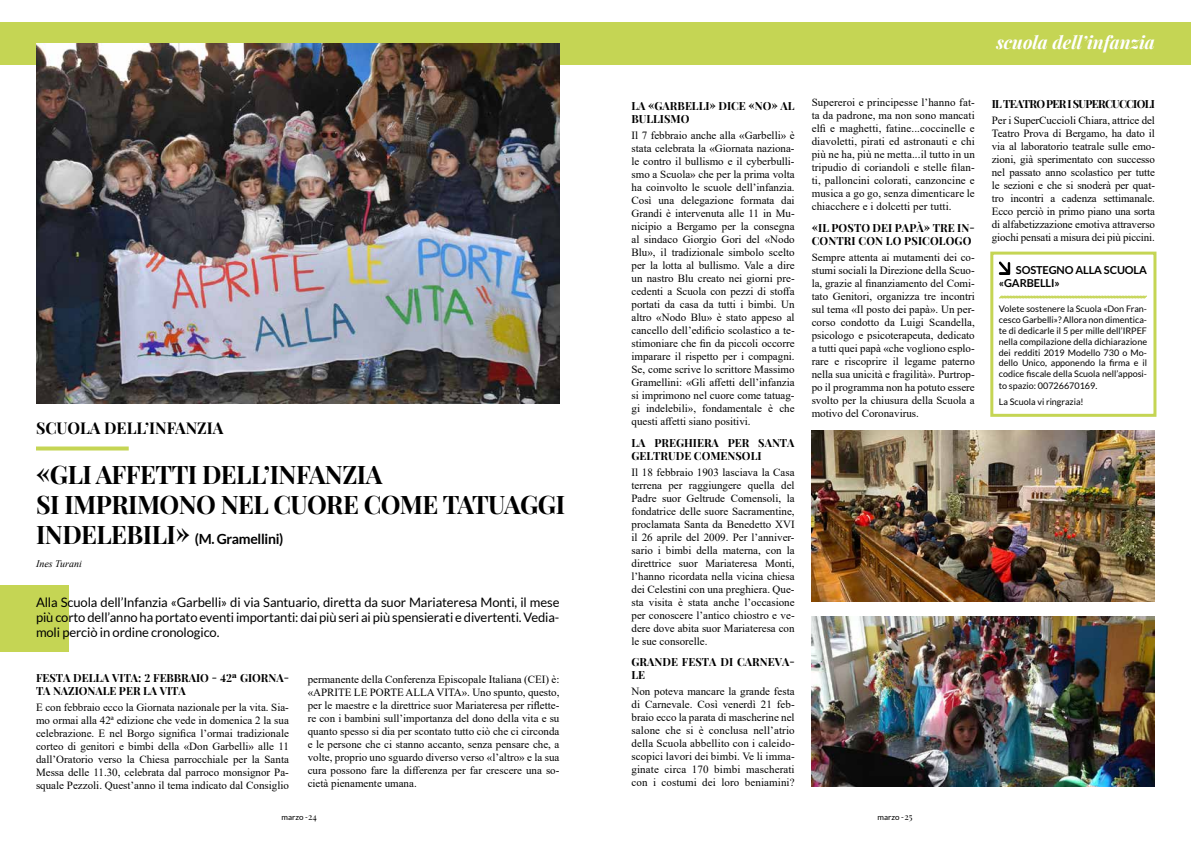
<style>
.page{position:relative;width:1191px;height:842px;background:#fff}
.page>*{position:absolute;margin:0;border:0;box-sizing:border-box;transform-origin:0 0}
.t1{font:700 25px/30px "Playfair Display";letter-spacing:-.02em;color:#000}
.t2{font:italic 700 18px "Playfair Display";color:#fff}
.t3{font:700 16px "Playfair Display";color:#000}
.t4{font:700 14px "Lato";letter-spacing:-.02em;color:#000}
.t5{font:13px/15px "Lato";letter-spacing:-.01em;color:#000;text-align:justify}
.t6{font:11px/13px "Times New Roman";color:#000;text-align:justify}
.t7{font:700 11px/13px "Playfair Display";color:#000}
.t8{font:700 11px/13.2px "Lato";letter-spacing:-.01em;color:#000}
.t9{font:700 11px "Playfair Display";letter-spacing:-.06em;color:#000}
.t10{font:italic 10px "Times New Roman";color:#000}
.t11{font:9px/10.8px "Lato";color:#000;text-align:justify}
.t12{font:8px "Lato";color:#000}
.s1{font-family:"Playfair Display";font-size:25px}
.s2{font-family:"Playfair Display";font-size:9px}
</style>
<div class="page">
<div style="left:990px;top:252px;width:166px;height:165px;border:3px solid #c5d554"></div>
<img style="left:811px;top:431px;width:344px;height:170px">
<div style="left:0;top:22px;width:1191px;height:43px;background:#c5d554"></div>
<img style="left:36px;top:43px;width:523px;height:361px">
<div style="left:0;top:585px;width:68px;height:66px;background:#c5d554"></div>
<img style="left:811px;top:617px;width:344px;height:170px">
<svg style="left:36px;top:446px;width:93px;height:4px"></svg>
<svg style="left:998px;top:261px;width:12px;height:14px"></svg>
<svg style="left:999px;top:295px;width:148px;height:4px"></svg>
<h2 class="t2" style="left:996px;top:28px;width:160px">scuola dell’infanzia</h2>
<h3 class="t3" style="left:36px;top:416px;width:189px">SCUOLA DELL’INFANZIA</h3>
<h1 class="t1" style="left:36px;top:458px;width:531px">«GLI AFFETTI DELL’INFANZIA<br>SI IMPRIMONO NEL CUORE COME TATUAGGI</h1>
<p class="t4" style="left:36px;top:531px;width:249px"><span class="s1">INDELEBILI»</span> (M. Gramellini)</p>
<p class="t10" style="left:36px;top:557px;width:47px">Ines Turani</p>
<p class="t5" style="left:36px;top:595px;width:525px">Alla Scuola dell’Infanzia «Garbelli» di via Santuario, diretta da suor Mariateresa Monti, il mese più corto dell’anno ha portato eventi importanti: dai più seri ai più spensierati e divertenti. Vedia&shy;moli perciò in ordine cronologico.</p>
<p class="t7" style="left:36px;top:670px;width:254px">FESTA DELLA VITA: 2 FEBBRAIO - 42ª GIORNA-<br>TA NAZIONALE PER LA VITA</p>
<p class="t6" style="left:36px;top:700px;width:254px">E con febbraio ecco la Giornata nazionale per la vita. Sia&shy;mo ormai alla 42ª edizione che vede in domenica 2 la sua celebrazione. E nel Borgo significa l’ormai tradizionale corteo di genitori e bimbi della «Don Garbelli» alle 11 dall’Oratorio verso la Chiesa parrocchiale per la Santa Messa delle 11.30, celebrata dal parroco monsignor Pa&shy;squale Pezzoli. Quest’anno il tema indicato dal Consiglio</p>
<p class="t6" style="left:308px;top:672px;width:253px">permanente della Conferenza Episcopale Italiana (CEI) è: «APRITE LE PORTE ALLA VITA». Uno spunto, questo, per le maestre e la direttrice suor Mariateresa per riflette&shy;re con i bambini sull’importanza del dono della vita e su quanto spesso si dia per scontato tutto ciò che ci circonda e le persone che ci stanno accanto, senza pensare che, a volte, proprio uno sguardo diverso verso «l’altro» e la sua cura possono fare la differenza per far crescere una so&shy;cietà pienamente umana.</p>
<p class="t7" style="left:631px;top:99px;width:165px">LA «GARBELLI» DICE «NO» AL<br>BULLISMO</p>
<p class="t6" style="left:631px;top:129px;width:165px">Il 7 febbraio anche alla «Garbelli» è stata celebrata la «Giornata naziona&shy;le contro il bullismo e il cyberbulli&shy;smo a Scuola» che per la prima volta ha coinvolto le scuole dell’infanzia.<br>Così una delegazione formata dai Grandi è intervenuta alle 11 in Mu&shy;nicipio a Bergamo per la consegna al sindaco Giorgio Gori del «Nodo Blu», il tradizionale simbolo scelto per la lotta al bullismo. Vale a dire un nastro Blu creato nei giorni pre&shy;cedenti a Scuola con pezzi di stoffa portati da casa da tutti i bimbi. Un altro «Nodo Blu» è stato appeso al cancello dell’edificio scolastico a te&shy;stimoniare che fin da piccoli occorre imparare il rispetto per i compagni.<br>Se, come scrive lo scrittore Massimo Gramellini: «Gli affetti dell’infanzia si imprimono nel cuore come tatuag&shy;gi indelebili», fondamentale è che questi affetti siano positivi.</p>
<p class="t7" style="left:631px;top:435px;width:165px">LA PREGHIERA PER SANTA<br>GELTRUDE COMENSOLI</p>
<p class="t6" style="left:631px;top:465px;width:165px">Il 18 febbraio 1903 lasciava la Casa terrena per raggiungere quella del Padre suor Geltrude Comensoli, la fondatrice delle suore Sacramentine, proclamata Santa da Benedetto XVI il 26 aprile del 2009. Per l’anniver&shy;sario i bimbi della materna, con la direttrice suor Mariateresa Monti, l’hanno ricordata nella vicina chiesa dei Celestini con una preghiera. Que&shy;sta visita è stata anche l’occasione per conoscere l’antico chiostro e ve&shy;dere dove abita suor Mariateresa con le sue consorelle.</p>
<p class="t7" style="left:631px;top:655px;width:165px">GRANDE FESTA DI CARNEVA-<br>LE</p>
<p class="t6" style="left:631px;top:685px;width:165px">Non poteva mancare la grande festa di Carnevale. Così venerdì 21 feb&shy;braio ecco la parata di mascherine nel salone che si è conclusa nell’atrio della Scuola abbellito con i caleido&shy;scopici lavori dei bimbi. Ve li imma&shy;ginate circa 170 bimbi mascherati con i costumi dei loro beniamini?</p>
<p class="t6" style="left:811px;top:96px;width:165px">Supereroi e principesse l’hanno fat&shy;ta da padrone, ma non sono mancati elfi e maghetti, fatine...coccinelle e diavoletti, pirati ed astronauti e chi più ne ha, più ne metta...il tutto in un tripudio di coriandoli e stelle filan&shy;ti, palloncini colorati, canzoncine e musica a go go, senza dimenticare le chiacchere e i dolcetti per tutti.</p>
<p class="t7" style="left:811px;top:220px;width:165px">«IL POSTO DEI PAPÀ» TRE IN-<br>CONTRI CON LO PSICOLOGO</p>
<p class="t6" style="left:811px;top:250px;width:165px">Sempre attenta ai mutamenti dei co&shy;stumi sociali la Direzione della Scuo&shy;la, grazie al finanziamento del Comi&shy;tato Genitori, organizza tre incontri sul tema «Il posto dei papà». Un per&shy;corso condotto da Luigi Scandella, psicologo e psicoterapeuta, dedicato a tutti quei papà «che vogliono esplo&shy;rare e riscoprire il legame paterno nella sua unicità e fragilità». Purtrop&shy;po il programma non ha potuto essere svolto per la chiusura della Scuola a motivo del Coronavirus.</p>
<p class="t12" style="left:282px;top:813px;width:37px">marzo - <span class="s2">24</span></p>
<p class="t12" style="left:877px;top:813px;width:37px">marzo - <span class="s2">25</span></p>
<p class="t9" style="left:991px;top:96px;width:165px">IL TEATRO PER I SUPERCUCCIOLI</p>
<p class="t6" style="left:991px;top:114px;width:165px">Per i SuperCuccioli Chiara, attrice del Teatro Prova di Bergamo, ha dato il via al laboratorio teatrale sulle emo&shy;zioni, già sperimentato con successo nel passato anno scolastico per tutte le sezioni e che si snoderà per quat&shy;tro incontri a cadenza settimanale.<br>Ecco perciò in primo piano una sorta di alfabetizzazione emotiva attraverso giochi pensati a misura dei più piccini.</p>
<p class="t8" style="left:999px;top:263px;width:150px;text-indent:17px">SOSTEGNO ALLA SCUOLA «GARBELLI»</p>
<p class="t11" style="left:999px;top:304px;width:150px">Volete sostenere la Scuola «Don Fran&shy;cesco Garbelli»? Allora non dimentica&shy;te di dedicarle il 5 per mille dell’IRPEF nella compilazione della dichiarazione dei redditi 2019 Modello 730 o Mo&shy;dello Unico, apponendo la firma e il codice fiscale della Scuola nell’apposi-</p>
<p class="t11" style="left:999px;top:378px;width:100px;line-height:15.8px">to spazio: 00726670169.<br>La Scuola vi ringrazia!</p>
</div>
